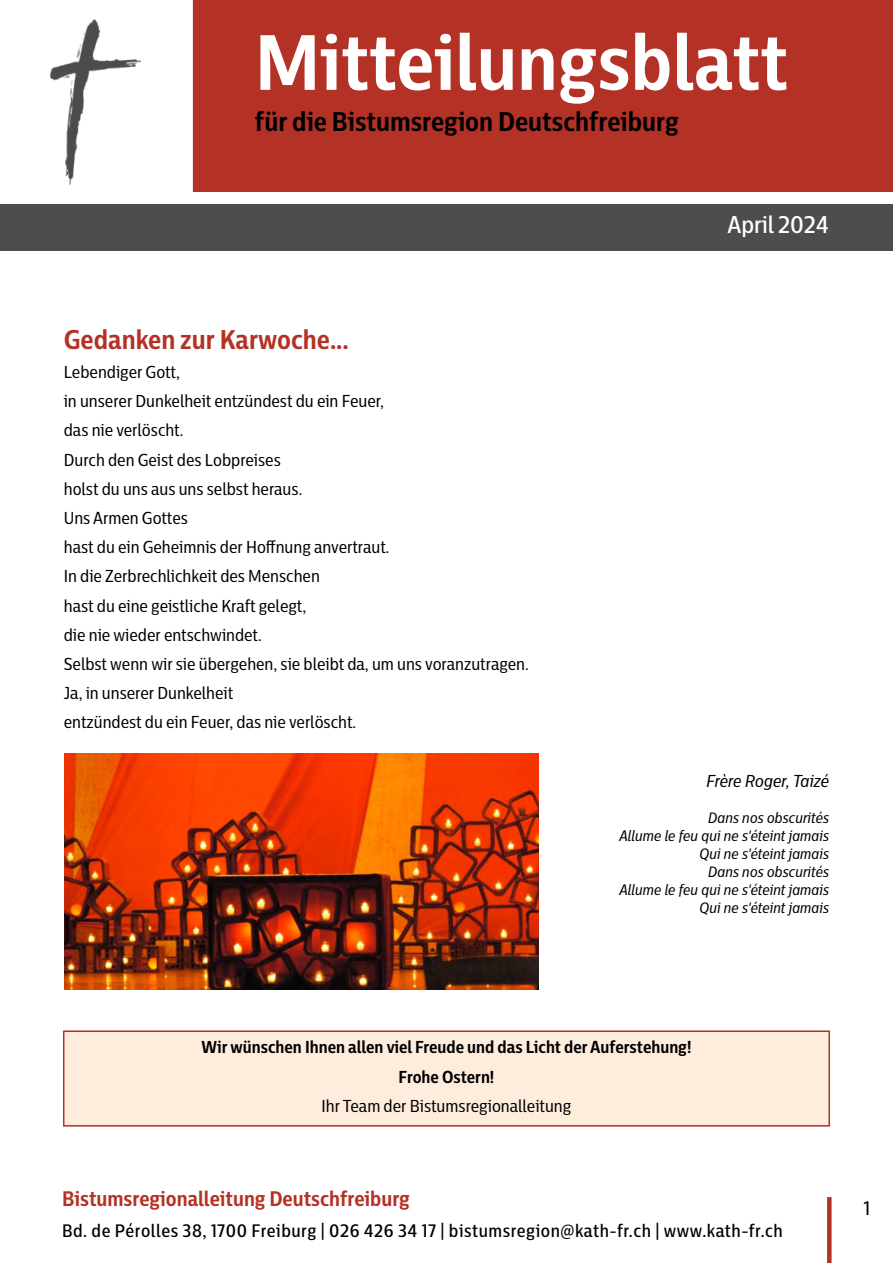
<style>
.page{position:relative;width:893px;height:1263px;background:#fff}
.page>*{position:absolute;margin:0;border:0;box-sizing:border-box;transform-origin:0 0}
.t1{font:700 78px "Centrale Sans Cnd";color:#fff}
.t2{font:700 27px "Centrale Sans Cnd";color:#000}
.t3{font:700 27px "Centrale Sans Cnd";color:#b43125}
.t4{font:500 24px "Centrale Sans Cnd";color:#fff}
.t5{font:700 21px "Centrale Sans Cnd";color:#b43125}
.t6{font:21px "Myriad Pro";color:#000}
.t7{font:500 18px "Centrale Sans Cnd";letter-spacing:.03em;color:#000}
.t8{font:17.25px/29.2px "Centrale Sans Cnd";color:#000}
.t9{font:700 17.25px/29.2px "Centrale Sans Cnd";color:#000;text-align:center}
.t10{font:italic 17.25px "Centrale Sans Cnd";color:#000}
.t11{font:italic 15px/18px "Centrale Sans Cnd";color:#000;text-align:right}
</style>
<div class="page">
<div style="left:192px;top:0;width:701px;height:192px;background:#b43125"></div>
<div style="left:253px;top:30px;width:590px;height:133px;border:2px solid #b43125"></div>
<div style="left:827px;top:1197px;width:5px;height:66px;background:#b43125"></div>
<div style="left:0;top:204px;width:893px;height:47px;background:#4d4d4e"></div>
<img style="left:50px;top:19px;width:91px;height:166px">
<img style="left:64px;top:753px;width:474px;height:236px">
<div style="left:64px;top:1031px;width:765px;height:95px;background:#feeddd"></div>
<div style="left:63px;top:1030px;width:767px;height:96px;border:2px solid #b43125"></div>
<h1 class="t1" style="left:255px;top:12px;width:534px">Mitteilungsblatt</h1>
<h2 class="t2" style="left:255px;top:104px;width:425px">für die Bistumsregion Deutschfreiburg</h2>
<h2 class="t3" style="left:64px;top:322px;width:287px">Gedanken zur Karwoche...</h2>
<p class="t8" style="left:64px;top:357px;width:466px">Lebendiger Gott,<br>in unserer Dunkelheit entzündest du ein Feuer,<br>das nie verlöscht.<br>Durch den Geist des Lobpreises<br>holst du uns aus uns selbst heraus.<br>Uns Armen Gottes<br>hast du ein Geheimnis der Hoffnung anvertraut.<br>In die Zerbrechlichkeit des Menschen<br>hast du eine geistliche Kraft gelegt,<br>die nie wieder entschwindet.<br>Selbst wenn wir sie übergehen, sie bleibt da, um uns voranzutragen.<br>Ja, in unserer Dunkelheit<br>entzündest du ein Feuer, das nie verlöscht.</p>
<h3 class="t4" style="left:727px;top:210px;width:103px">April 2024</h3>
<p class="t10" style="left:706px;top:770px;width:124px">Frère Roger, Taizé</p>
<p class="t11" style="left:619px;top:808px;width:211px">Dans nos obscurités<br>Allume le feu qui ne s'éteint jamais<br>Qui ne s'éteint jamais<br>Dans nos obscurités<br>Allume le feu qui ne s'éteint jamais<br>Qui ne s'éteint jamais</p>
<p class="t9" style="left:202px;top:1032px;width:491px">Wir wünschen Ihnen allen viel Freude und das Licht der Auferstehung!<br>Frohe Ostern!</p>
<p class="t8" style="left:322px;top:1091px;width:251px">Ihr Team der Bistumsregionalleitung</p>
<p class="t5" style="left:62px;top:1185px;width:349px">Bistumsregionalleitung Deutschfreiburg</p>
<p class="t7" style="left:62px;top:1219px;width:722px">Bd. de Pérolles 38, 1700 Freiburg | 026 426 34 17 | bistumsregion@kath-fr.ch | www.kath-fr.ch</p>
<p class="t6" style="left:862px;top:1195px;width:12px">1</p>
</div>
